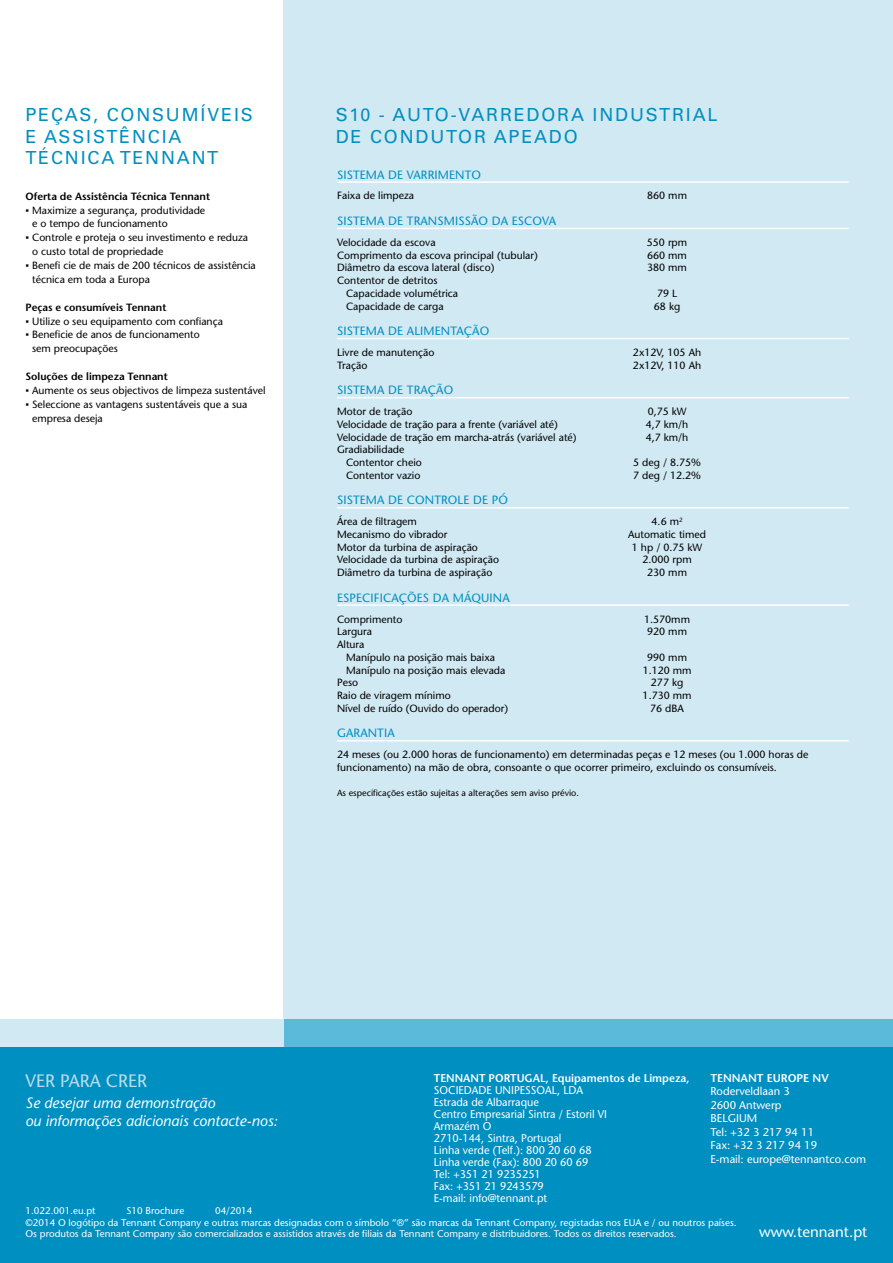
<style>
.page{position:relative;width:893px;height:1263px;background:#fff}
.page>*{position:absolute;margin:0;border:0;box-sizing:border-box;transform-origin:0 0}
.t1{font:18px/21.6px "Univers LT Std";letter-spacing:.1em;color:#008fc1}
.t2{font:500 18px "Stone Sans Std";color:#b8ddec}
.t3{font:italic 500 15px/18px "Stone Sans Std";color:#fff}
.t4{font:500 15px "Stone Sans Std";color:#fff}
.t5{font:500 12px "Stone Sans Std";letter-spacing:.01em;color:#008fc1}
.t6{font:500 11.25px/12px "Stone Sans Std";color:#fff}
.t7{font:600 11.25px "Stone Sans Std";color:#fff}
.t8{font:500 10.5px/13.8px "Stone Sans Std";color:#000}
.t9{font:600 10.5px "Stone Sans Std";letter-spacing:-.005em;color:#000}
.t10{font:500 9.75px/11.7px "Stone Sans Std";color:#fff}
.t11{font:500 9px "Stone Sans Std";color:#000}
.s1{font-family:"Trebuchet MS";font-weight:400}
</style>
<div class="page">
<div style="left:0;top:1029px;width:893px;height:234px;background:#008fc1"></div>
<div style="left:283px;top:0;width:610px;height:1033px;background:#d1e9f3"></div>
<div style="left:283px;top:1019px;width:610px;height:27px;background:#5bbad9"></div>
<div style="left:0;top:1019px;width:283px;height:27px;background:#d1e9f3"></div>
<hr style="left:337px;top:181px;width:512px;height:2px;background:#fff">
<hr style="left:337px;top:228px;width:512px;height:1px;background:#fff">
<hr style="left:337px;top:338px;width:512px;height:1px;background:#fff">
<hr style="left:337px;top:397px;width:512px;height:1px;background:#fff">
<hr style="left:337px;top:507px;width:512px;height:1px;background:#fff">
<hr style="left:337px;top:604px;width:512px;height:2px;background:#fff">
<hr style="left:337px;top:740px;width:512px;height:1px;background:#fff">
<h1 class="t1" style="left:26px;top:104px;width:229px">PEÇAS, CONSUMÍVEIS<br>E ASSISTÊNCIA<br>TÉCNICA TENNANT</h1>
<p class="t9" style="left:26px;top:190px;width:186px">Oferta de Assistência Técnica Tennant</p>
<p class="t8" style="left:32px;top:203px;width:175px;text-indent:-7px"><span class="s1">▪</span> Maximize a segurança, produtividade e o tempo de funcionamento</p>
<p class="t8" style="left:32px;top:231px;width:217px;text-indent:-7px"><span class="s1">▪</span> Controle e proteja o seu investimento e reduza o custo total de propriedade</p>
<p class="t8" style="left:32px;top:259px;width:225px;text-indent:-7px"><span class="s1">▪</span> Benefi cie de mais de 200 técnicos de assistência técnica em toda a Europa</p>
<p class="t9" style="left:26px;top:301px;width:142px">Peças e consumíveis Tennant</p>
<p class="t8" style="left:26px;top:314px;width:199px"><span class="s1">▪</span> Utilize o seu equipamento com confiança</p>
<p class="t8" style="left:32px;top:328px;width:169px;text-indent:-7px"><span class="s1">▪</span> Beneficie de anos de funcionamento sem preocupações</p>
<p class="t9" style="left:26px;top:370px;width:144px">Soluções de limpeza Tennant</p>
<p class="t8" style="left:26px;top:383px;width:242px"><span class="s1">▪</span> Aumente os seus objectivos de limpeza sustentável</p>
<p class="t8" style="left:32px;top:397px;width:217px;text-indent:-7px"><span class="s1">▪</span> Seleccione as vantagens sustentáveis que a sua empresa deseja</p>
<h1 class="t1" style="left:336px;top:104px;width:383px">S10 - AUTO-VARREDORA INDUSTRIAL<br>DE CONDUTOR APEADO</h1>
<p class="t5" style="left:337px;top:167px;width:145px">SISTEMA DE VARRIMENTO</p>
<p class="t8" style="left:337px;top:189px;width:79px">Faixa de limpeza</p>
<p class="t8" style="left:647px;top:189px;width:41px">860 mm</p>
<p class="t5" style="left:337px;top:214px;width:221px">SISTEMA DE TRANSMISSÃO DA ESCOVA</p>
<p class="t8" style="left:337px;top:235px;width:100px">Velocidade da escova</p>
<p class="t8" style="left:647px;top:235px;width:42px">550 rpm</p>
<p class="t8" style="left:337px;top:248px;width:202px">Comprimento da escova principal (tubular)</p>
<p class="t8" style="left:647px;top:248px;width:41px">660 mm</p>
<p class="t8" style="left:337px;top:261px;width:159px">Diâmetro da escova lateral (disco)</p>
<p class="t8" style="left:647px;top:261px;width:41px">380 mm</p>
<p class="t8" style="left:346px;top:274px;width:114px;line-height:12.8px;text-indent:-9px">Contentor de detritos<br>Capacidade volumétrica</p>
<p class="t8" style="left:657px;top:286px;width:22px">79 L</p>
<p class="t8" style="left:346px;top:299px;width:99px">Capacidade de carga</p>
<p class="t8" style="left:654px;top:299px;width:28px">68 kg</p>
<p class="t5" style="left:337px;top:324px;width:154px">SISTEMA DE ALIMENTAÇÃO</p>
<p class="t8" style="left:337px;top:345px;width:99px">Livre de manutenção</p>
<p class="t8" style="left:633px;top:345px;width:70px">2x12V, 105 Ah</p>
<p class="t8" style="left:337px;top:358px;width:32px">Tração</p>
<p class="t8" style="left:633px;top:358px;width:70px">2x12V, 110 Ah</p>
<p class="t5" style="left:337px;top:383px;width:118px">SISTEMA DE TRAÇÃO</p>
<p class="t8" style="left:337px;top:404px;width:77px">Motor de tração</p>
<p class="t8" style="left:648px;top:404px;width:40px">0,75 kW</p>
<p class="t8" style="left:337px;top:417px;width:222px">Velocidade de tração para a frente (variável até)</p>
<p class="t8" style="left:646px;top:417px;width:44px">4,7 km/h</p>
<p class="t8" style="left:337px;top:430px;width:241px">Velocidade de tração em marcha-atrás (variável até)</p>
<p class="t8" style="left:646px;top:430px;width:44px">4,7 km/h</p>
<p class="t8" style="left:346px;top:443px;width:77px;line-height:12.8px;text-indent:-9px">Gradiabilidade<br>Contentor cheio</p>
<p class="t8" style="left:633px;top:455px;width:69px">5 deg / 8.75%</p>
<p class="t8" style="left:346px;top:468px;width:76px">Contentor vazio</p>
<p class="t8" style="left:633px;top:468px;width:69px">7 deg / 12.2%</p>
<p class="t5" style="left:337px;top:493px;width:172px">SISTEMA DE CONTROLE DE PÓ</p>
<p class="t8" style="left:337px;top:515px;width:81px">Área de filtragem</p>
<p class="t8" style="left:652px;top:515px;width:32px">4.6 m<sup>2</sup></p>
<p class="t8" style="left:337px;top:527px;width:112px">Mecanismo do vibrador</p>
<p class="t8" style="left:628px;top:527px;width:79px">Automatic timed</p>
<p class="t8" style="left:337px;top:540px;width:142px">Motor da turbina de aspiração</p>
<p class="t8" style="left:632px;top:540px;width:72px">1 hp / 0.75 kW</p>
<p class="t8" style="left:337px;top:553px;width:163px">Velocidade da turbina de aspiração</p>
<p class="t8" style="left:642px;top:553px;width:51px">2.000 rpm</p>
<p class="t8" style="left:337px;top:566px;width:157px">Diâmetro da turbina de aspiração</p>
<p class="t8" style="left:647px;top:566px;width:41px">230 mm</p>
<p class="t5" style="left:337px;top:590px;width:174px">ESPECIFICAÇÕES DA MÁQUINA</p>
<p class="t8" style="left:337px;top:612px;width:67px">Comprimento</p>
<p class="t8" style="left:644px;top:612px;width:47px">1.570mm</p>
<p class="t8" style="left:337px;top:625px;width:37px">Largura</p>
<p class="t8" style="left:647px;top:625px;width:41px">920 mm</p>
<p class="t8" style="left:346px;top:638px;width:150px;line-height:12.8px;text-indent:-9px">Altura<br>Manípulo na posição mais baixa</p>
<p class="t8" style="left:647px;top:650px;width:41px">990 mm</p>
<p class="t8" style="left:346px;top:663px;width:161px">Manípulo na posição mais elevada</p>
<p class="t8" style="left:643px;top:663px;width:50px">1.120 mm</p>
<p class="t8" style="left:337px;top:676px;width:23px">Peso</p>
<p class="t8" style="left:651px;top:676px;width:34px">277 kg</p>
<p class="t8" style="left:337px;top:688px;width:115px">Raio de viragem mínimo</p>
<p class="t8" style="left:643px;top:688px;width:50px">1.730 mm</p>
<p class="t8" style="left:337px;top:701px;width:173px">Nível de ruído (Ouvido do operador)</p>
<p class="t8" style="left:650px;top:701px;width:35px">76 dBA</p>
<p class="t5" style="left:337px;top:726px;width:59px">GARANTIA</p>
<p class="t8" style="left:337px;top:748px;width:473px;line-height:12.8px">24 meses (ou 2.000 horas de funcionamento) em determinadas peças e 12 meses (ou 1.000 horas de funcionamento) na mão de obra, consoante o que ocorrer primeiro, excluindo os consumíveis.</p>
<p class="t11" style="left:337px;top:788px;width:243px">As especificações estão sujeitas a alterações sem aviso prévio.</p>
<h1 class="t2" style="left:26px;top:1070px;width:123px">VER PARA CRER</h1>
<h2 class="t3" style="left:26px;top:1094px;width:254px">Se desejar uma demonstração<br>ou informações adicionais contacte-nos:</h2>
<p class="t7" style="left:434px;top:1071px;width:257px">TENNANT PORTUGAL, Equipamentos de Limpeza,</p>
<p class="t6" style="left:434px;top:1084px;width:175px">SOCIEDADE UNIPESSOAL, LDA<br>Estrada de Albarraque<br>Centro Empresarial Sintra / Estoril VI<br>Armazém O<br>2710-144, Sintra, Portugal<br>Linha verde (Telf.): 800 20 60 68<br>Linha verde (Fax): 800 20 60 69<br>Tel: +351 21 9235251<br>Fax: +351 21 9243579<br>E-mail: info@tennant.pt</p>
<p class="t7" style="left:710px;top:1071px;width:120px">TENNANT EUROPE NV</p>
<p class="t6" style="left:710px;top:1085px;width:157px;line-height:13.5px">Roderveldlaan 3<br>2600 Antwerp<br>BELGIUM<br>Tel: +32 3 217 94 11<br>Fax: +32 3 217 94 19<br>E-mail: europe@tennantco.com</p>
<p class="t10" style="left:26px;top:1205px;width:72px">1.022.001.eu.pt</p>
<p class="t10" style="left:126px;top:1205px;width:59px">S10 Brochure</p>
<p class="t10" style="left:215px;top:1205px;width:39px">04/2014</p>
<p class="t10" style="left:26px;top:1216px;width:713px">©2014 O logótipo da Tennant Company e outras marcas designadas com o símbolo “®” são marcas da Tennant Company, registadas nos EUA e / ou noutros países.<br>Os produtos da Tennant Company são comercializados e assistidos através de filiais da Tennant Company e distribuidores. Todos os direitos reservados.</p>
<h2 class="t4" style="left:759px;top:1223px;width:110px">www.tennant.pt</h2>
</div>
